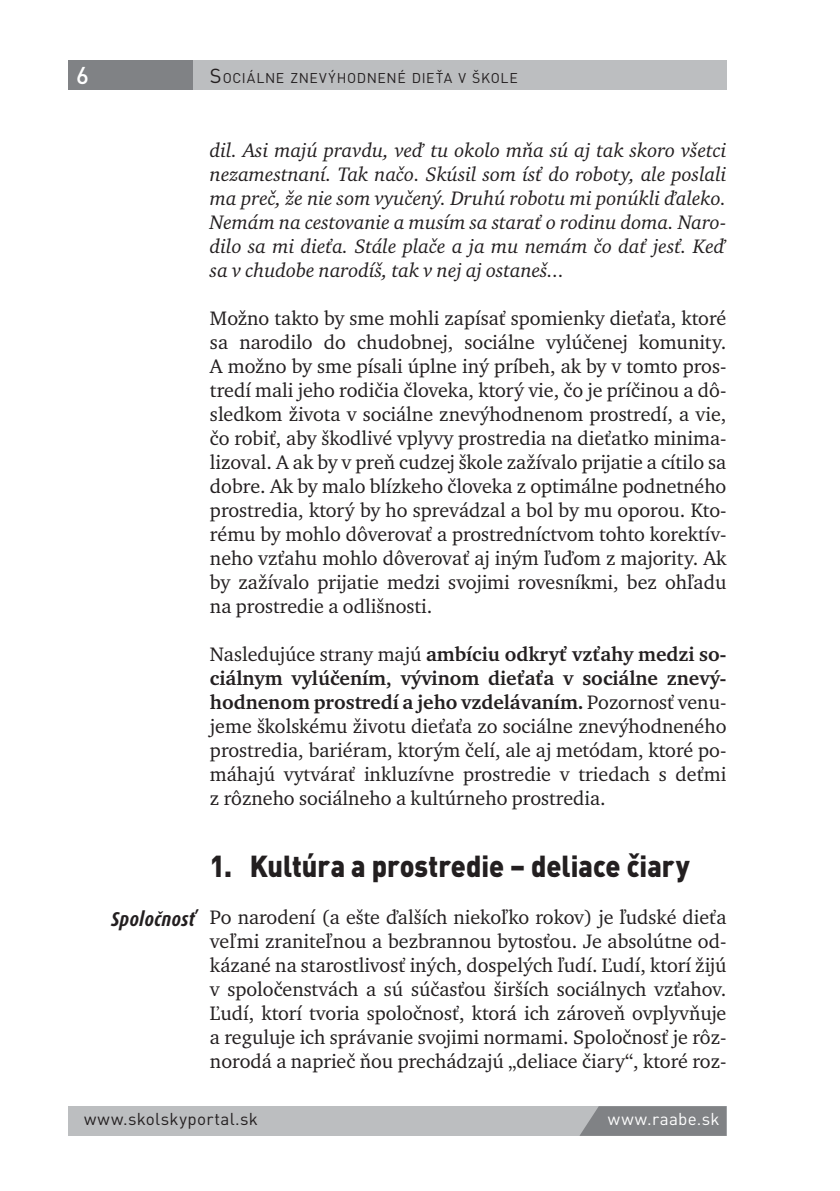
<style>
.page{position:relative;width:840px;height:1191px;background:#fff}
.page>*{position:absolute;margin:0;border:0;box-sizing:border-box;transform-origin:0 0}
.t1{font:900 30px "DIN Pro";color:#231f20;scale:.9 1}
.t2{font:500 24px "DIN Pro";color:#fff}
.t3{font:20px/24px "Charter Itc TOT";color:#231f20;text-align:justify}
.t4{font:italic 20px/24px "Charter Itc TOT";color:#231f20;text-align:justify}
.t5{font:italic 700 20px "Dax Condensed";letter-spacing:.01em;color:#231f20}
.t6{font:17px "DIN Pro";letter-spacing:.02em;color:#231f20}
.t7{font:17px "DIN Pro";letter-spacing:.02em;color:#fff}
.t8{font:14px "DIN Pro";letter-spacing:.045em;color:#231f20}
.s1{font-size:20px}
.s2{font-weight:700}
</style>
<div class="page">
<div style="left:68px;top:61px;width:658px;height:29px;background:#bcbec0"></div>
<div style="left:68px;top:61px;width:125px;height:29px;background:#808285"></div>
<div style="left:68px;top:1106px;width:658px;height:29px;background:#bcbec0"></div>
<svg style="left:580px;top:1106px;width:146px;height:29px;background:#848689"></svg>
<p class="t2" style="left:76px;top:59px;width:14px">6</p>
<p class="t8" style="left:210px;top:68px;width:309px"><span class="s1">S</span>OCIÁLNE ZNEVÝHODNENÉ DIEŤA V ŠKOLE</p>
<p class="t4" style="left:210px;top:138px;width:517px">dil. Asi majú pravdu, veď tu okolo mňa sú aj tak skoro všetci nezamestnaní. Tak načo. Skúsil som ísť do roboty, ale poslali ma preč, že nie som vyučený. Druhú robotu mi ponúkli ďaleko.<br>Nemám na cestovanie a musím sa starať o rodinu doma. Naro&shy;dilo sa mi dieťa. Stále plače a ja mu nemám čo dať jesť. Keď sa v chudobe narodíš, tak v nej aj ostaneš...</p>
<p class="t3" style="left:210px;top:306px;width:518px">Možno takto by sme mohli zapísať spomienky dieťaťa, ktoré sa narodilo do chudobnej, sociálne vylúčenej komunity.<br>A možno by sme písali úplne iný príbeh, ak by v tomto pros‑ tredí mali jeho rodičia človeka, ktorý vie, čo je príčinou a dô‑ sledkom života v sociálne znevýhodnenom prostredí, a vie, čo robiť, aby škodlivé vplyvy prostredia na dieťatko minima‑ lizoval. A ak by v preň cudzej škole zažívalo prijatie a cítilo sa dobre. Ak by malo blízkeho človeka z optimálne podnetného prostredia, ktorý by ho sprevádzal a bol by mu oporou. Kto‑ rému by mohlo dôverovať a prostredníctvom tohto korektív‑ neho vzťahu mohlo dôverovať aj iným ľuďom z majority. Ak by zažívalo prijatie medzi svojimi rovesníkmi, bez ohľadu na prostredie a odlišnosti.</p>
<p class="t3" style="left:210px;top:642px;width:517px">Nasledujúce strany majú <span class="s2">ambíciu odkryť vzťahy medzi so&shy;ciálnym vylúčením, vývinom dieťaťa v sociálne znevý&shy;hodnenom prostredí a jeho vzdelávaním.</span> Pozornosť venu‑ jeme školskému životu dieťaťa zo sociálne znevýhodneného prostredia, bariéram, ktorým čelí, ale aj metódam, ktoré po‑ máhajú vytvárať inkluzívne prostredie v triedach s deťmi z rôzneho sociálneho a kultúrneho prostredia.</p>
<p class="t5" style="left:111px;top:907px;width:86px">Spoločnosť</p>
<h1 class="t1" style="left:210px;top:846px;width:534px">1. Kultúra a prostredie – deliace čiary</h1>
<p class="t3" style="left:210px;top:905px;width:517px">Po narodení (a ešte ďalších niekoľko rokov) je ľudské dieťa veľmi zraniteľnou a bezbrannou bytosťou. Je absolútne od‑ kázané na starostlivosť iných, dospelých ľudí. Ľudí, ktorí žijú v spoločenstvách a sú súčasťou širších sociálnych vzťahov.<br>Ľudí, ktorí tvoria spoločnosť, ktorá ich zároveň ovplyvňuje a reguluje ich správanie svojimi normami. Spoločnosť je rôz‑ norodá a naprieč ňou prechádzajú „deliace čiary“, ktoré roz‑</p>
<p class="t6" style="left:84px;top:1107px;width:175px">www.skolskyportal.sk</p>
<p class="t7" style="left:607px;top:1107px;width:113px">www.raabe.sk</p>
</div>
